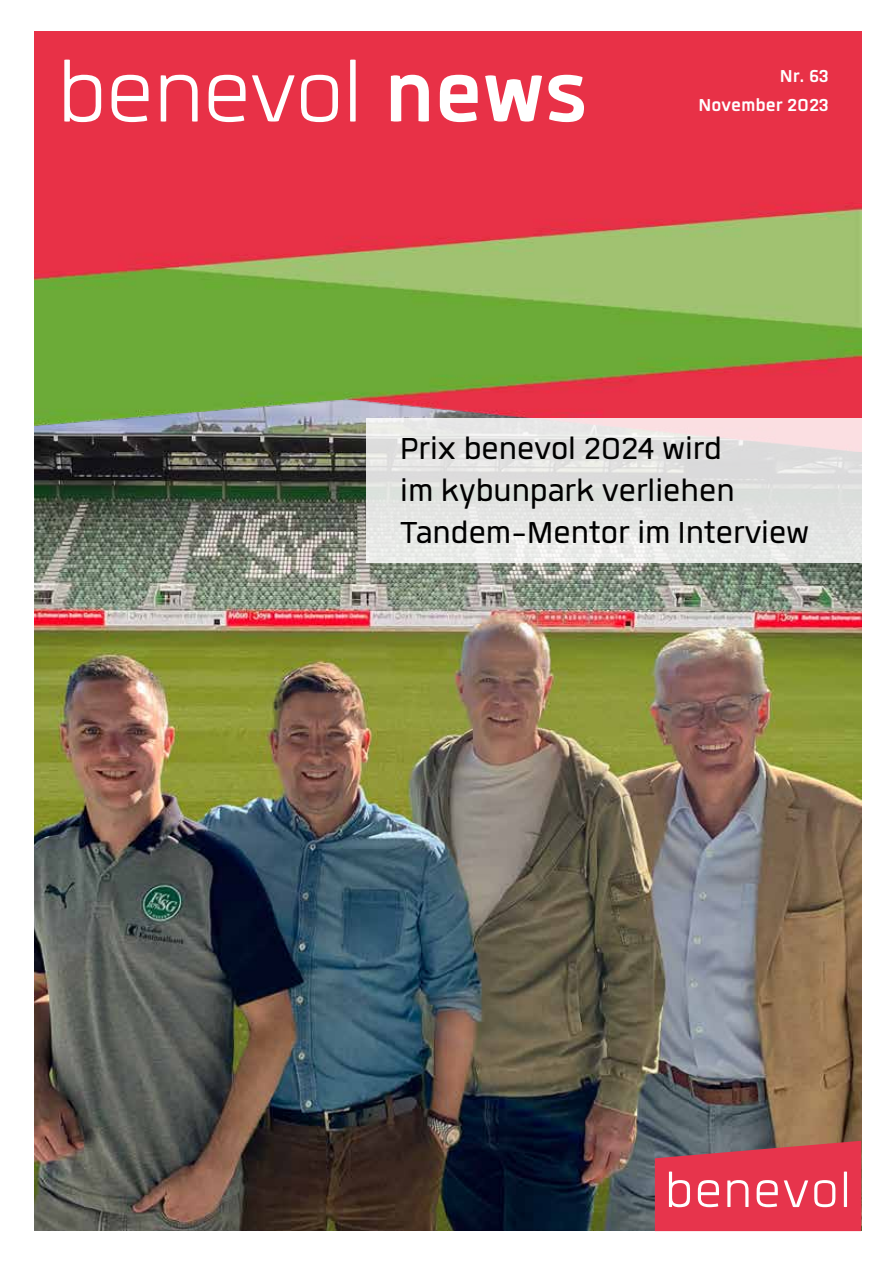
<style>
.page{position:relative;width:893px;height:1263px;background:#fff}
.page>*{position:absolute;margin:0;border:0;box-sizing:border-box;transform-origin:0 0}
.t1{font:300 115.5px "Quan";color:#fff}
.t2{font:42px/42px "Quan";color:#000}
.t3{font:700 24px/28.8px "Quan";color:#fff;text-align:right}
.s1{font-weight:700}
</style>
<div class="page">
<img style="left:34px;top:451px;width:827px;height:779px">
<img style="left:34px;top:31px;width:827px;height:420px">
<svg style="left:655px;top:1141px;width:206px;height:90px;background:#dc495d"></svg>
<svg style="left:366px;top:418px;width:496px;height:144px;background:#e5e3e2"></svg>
<h1 class="t1" style="left:57px;top:40px;width:533px">benevol <span class="s1">news</span></h1>
<p class="t3" style="left:698px;top:61px;width:132px">Nr. 63<br>November 2023</p>
<p class="t2" style="left:400px;top:427px;width:410px">Prix benevol 2024 wird<br>im kybunpark verliehen<br>Tandem-Mentor im Interview</p>
</div>
